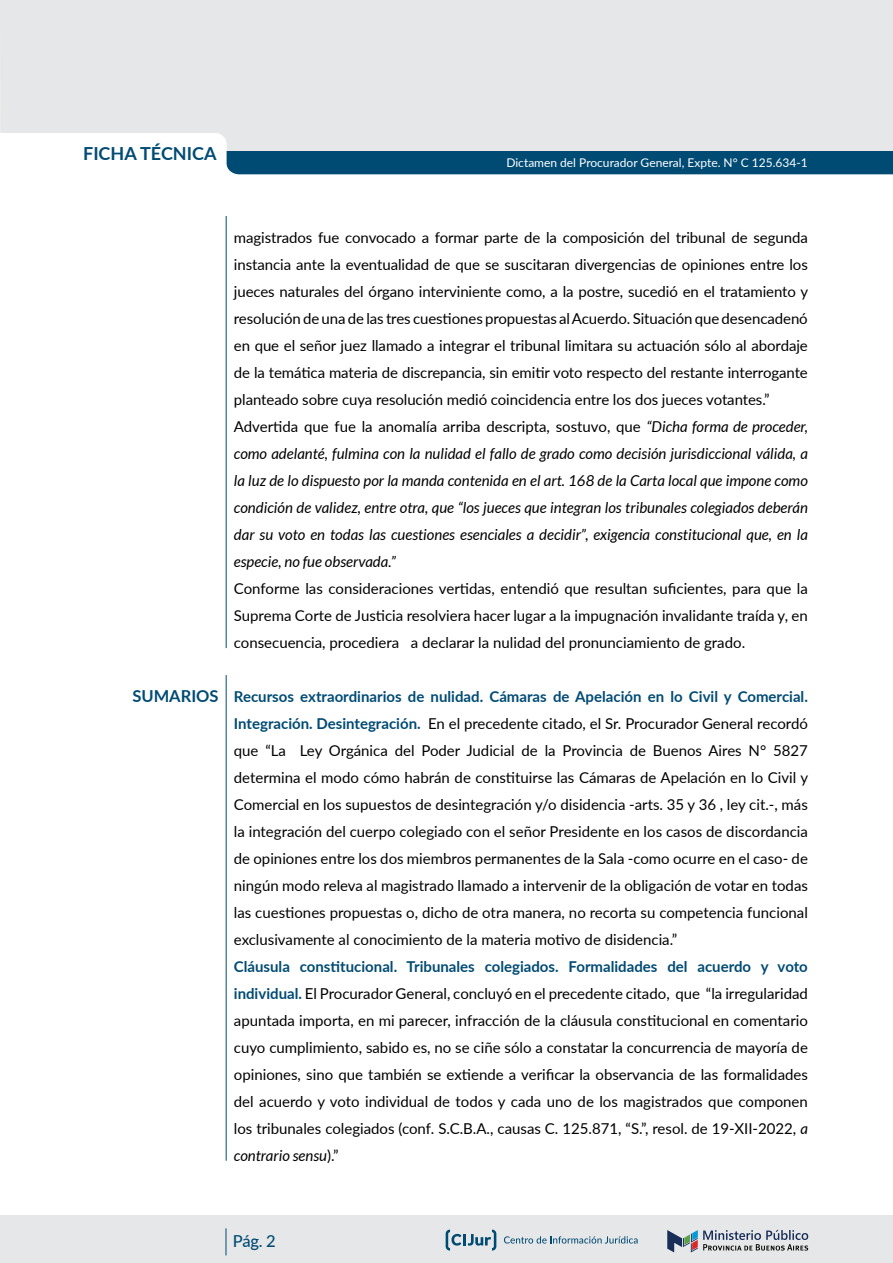
<style>
.page{position:relative;width:893px;height:1263px;background:#fff}
.page>*{position:absolute;margin:0;border:0;box-sizing:border-box;transform-origin:0 0}
.t1{font:700 18px "Lato";color:#004b74}
.t2{font:700 16.5px "Lato";color:#004b74}
.t3{font:500 16.5px "Lato";color:#004b74}
.t4{font:15px/27px "Lato";letter-spacing:-.005em;color:#000;text-align:justify}
.t5{font:12px "Lato";color:#fff}
.s1{font-style:italic}
.s2{font-weight:700;color:#004b74}
</style>
<div class="page">
<div style="left:0;top:1215px;width:893px;height:48px;background:#e6e7e8"></div>
<svg style="left:667px;top:1230px;width:141px;height:22px"></svg>
<svg style="left:504px;top:1236px;width:134px;height:7px"></svg>
<svg style="left:446px;top:1229px;width:50px;height:21px"></svg>
<svg style="left:226px;top:1228px;width:1px;height:27px"></svg>
<div style="left:0;top:0;width:893px;height:166px;background:#e6e7e8"></div>
<div style="left:227px;top:151px;width:666px;height:23px;background:#004b74"></div>
<hr style="left:226px;top:675px;width:1px;height:486px;background:#004b74">
<hr style="left:226px;top:216px;width:1px;height:432px;background:#004b74">
<p class="t1" style="left:83px;top:140px;width:135px">FICHA TÉCNICA</p>
<p class="t5" style="left:506px;top:155px;width:303px">Dictamen del Procurador General, Expte. N° C 125.634-1</p>
<p class="t4" style="left:234px;top:223px;width:576px;text-align:left">magistrados fue convocado a formar parte de la composición del tribunal de segunda instancia ante la eventualidad de que se suscitaran divergencias de opiniones entre los jueces naturales del órgano interviniente como, a la postre, sucedió en el tratamiento y resolución de una de las tres cuestiones propuestas al Acuerdo. Situación que desencadenó en que el señor juez llamado a integrar el tribunal limitara su actuación sólo al abordaje de la temática materia de discrepancia, sin emitir voto respecto del restante interrogante planteado sobre cuya resolución medió coincidencia entre los dos jueces votantes.” Advertida que fue la anomalía arriba descripta, sostuvo, que <span class="s1">“Dicha forma de proceder, como adelanté, fulmina con la nulidad el fallo de grado como decisión jurisdiccional válida, a la luz de lo dispuesto por la manda contenida en el art. 168 de la Carta local que impone como condición de validez, entre otra, que “los jueces que integran los tribunales colegiados deberán dar su voto en todas las cuestiones esenciales a decidir”, exigencia constitucional que, en la especie, no fue observada.”</span></p>
<p class="t4" style="left:234px;top:574px;width:576px">Conforme las consideraciones vertidas, entendió que resultan suficientes, para que la Suprema Corte de Justicia resolviera hacer lugar a la impugnación invalidante traída y, en consecuencia, procediera a declarar la nulidad del pronunciamiento de grado.</p>
<p class="t2" style="left:132px;top:684px;width:88px">SUMARIOS</p>
<p class="t4" style="left:234px;top:682px;width:576px"><span class="s2">Recursos extraordinarios de nulidad. Cámaras de Apelación en lo Civil y Comercial.<br>Integración. Desintegración.</span> En el precedente citado, el Sr. Procurador General recordó que “La Ley Orgánica del Poder Judicial de la Provincia de Buenos Aires N° 5827 determina el modo cómo habrán de constituirse las Cámaras de Apelación en lo Civil y Comercial en los supuestos de desintegración y/o disidencia -arts. 35 y 36 , ley cit.-, más la integración del cuerpo colegiado con el señor Presidente en los casos de discordancia de opiniones entre los dos miembros permanentes de la Sala -como ocurre en el caso- de ningún modo releva al magistrado llamado a intervenir de la obligación de votar en todas las cuestiones propuestas o, dicho de otra manera, no recorta su competencia funcional exclusivamente al conocimiento de la materia motivo de disidencia.”</p>
<p class="t4" style="left:234px;top:952px;width:576px"><span class="s2">Cláusula constitucional. Tribunales colegiados. Formalidades del acuerdo y voto individual.</span> El Procurador General, concluyó en el precedente citado, que “la irregularidad apuntada importa, en mi parecer, infracción de la cláusula constitucional en comentario cuyo cumplimiento, sabido es, no se ciñe sólo a constatar la concurrencia de mayoría de opiniones, sino que también se extiende a verificar la observancia de las formalidades del acuerdo y voto individual de todos y cada uno de los magistrados que componen los tribunales colegiados (conf. S.C.B.A., causas C. 125.871, “S.”, resol. de 19-XII-2022, <span class="s1">a contrario sensu</span>).”</p>
<p class="t3" style="left:233px;top:1229px;width:44px">Pág. 2</p>
</div>
